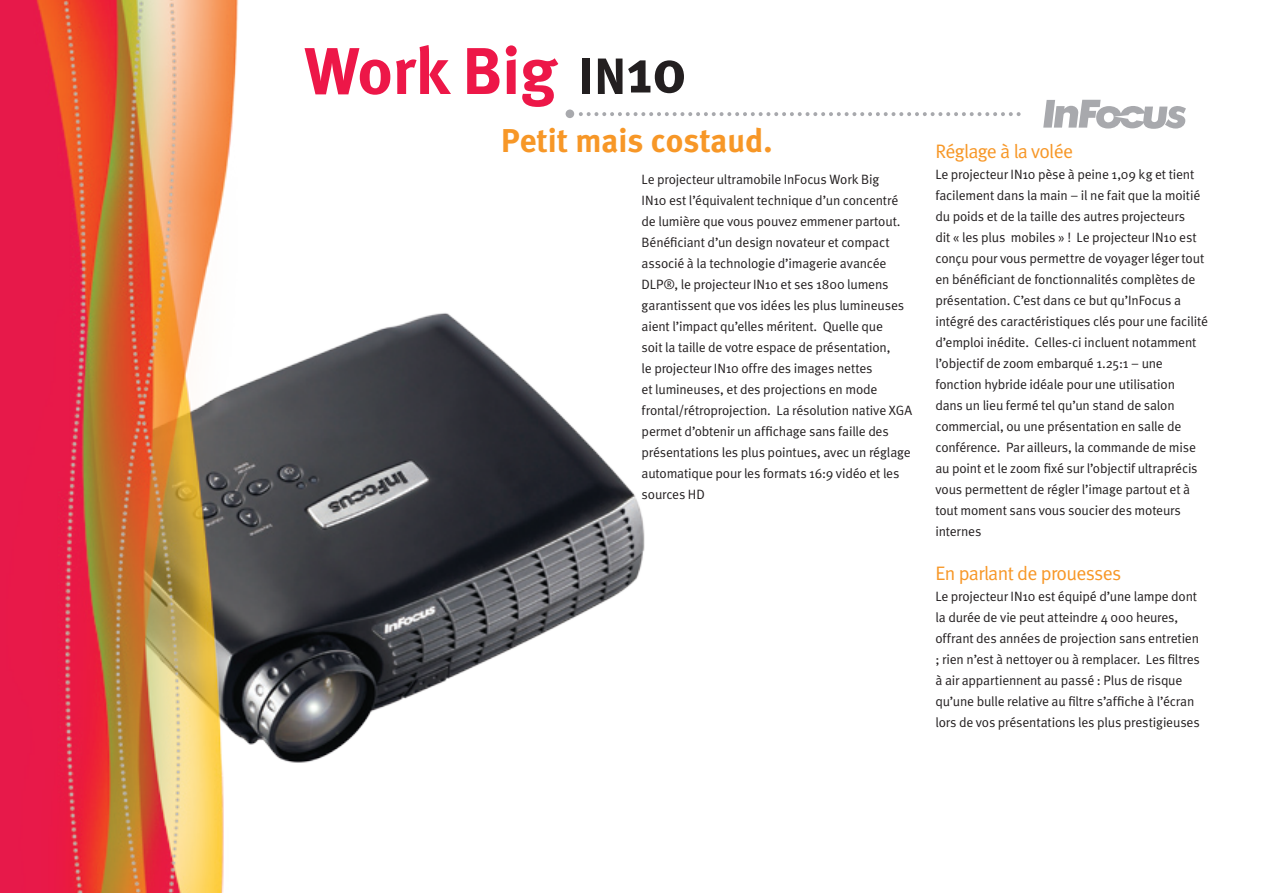
<style>
.page{position:relative;width:1263px;height:893px;background:#fff}
.page>*{position:absolute;margin:0;border:0;box-sizing:border-box;transform-origin:0 0}
.t1{font:700 66px "Meta";color:#ed1748}
.t2{font:700 33px "Meta";color:#f79727}
.t3{font:19.5px "Meta Normal";letter-spacing:-.03em;color:#f79727}
.t4{font:13.5px/21px "Meta Normal";letter-spacing:-.015em;color:#231f20}
.s1{font-family:"Meta Bold Caps";font-weight:400;font-size:51px;color:#231f20}
.s2{font-size:61.5px;color:#231f20}
</style>
<div class="page">
<img style="left:374px;top:313px;width:271px;height:398px">
<div style="left:566px;top:110px;width:8px;height:8px;background:#a8a9ad;border-radius:50%"></div>
<img style="left:0;top:0;width:374px;height:893px">
<svg style="left:581px;top:112px;width:440px;height:4px"></svg>
<svg style="left:1043px;top:100px;width:143px;height:29px"></svg>
<p class="t1" style="left:304px;top:32px;width:383px">Work Big <span class="s1">IN</span><span class="s2">10</span></p>
<p class="t2" style="left:501px;top:121px;width:273px">Petit mais costaud.</p>
<p class="t4" style="left:642px;top:168px;width:272px">Le projecteur ultramobile InFocus Work Big<br>IN10 est l’équivalent technique d’un concentré de lumière que vous pouvez emmener partout.<br>Bénéficiant d’un design novateur et compact associé à la technologie d’imagerie avancée DLP®, le projecteur IN10 et ses 1800 lumens garantissent que vos idées les plus lumineuses aient l’impact qu’elles méritent. Quelle que<br>soit la taille de votre espace de présentation,<br>le projecteur IN10 offre des images nettes<br>et lumineuses, et des projections en mode frontal/rétroprojection. La résolution native XGA permet d’obtenir un affichage sans faille des présentations les plus pointues, avec un réglage automatique pour les formats 16:9 vidéo et les sources HD</p>
<p class="t3" style="left:935px;top:140px;width:139px">Réglage à la volée</p>
<p class="t4" style="left:935px;top:163px;width:274px">Le projecteur IN10 pèse à peine 1,09 kg et tient facilement dans la main – il ne fait que la moitié du poids et de la taille des autres projecteurs<br>dit « les plus mobiles » ! Le projecteur IN10 est conçu pour vous permettre de voyager léger tout en bénéficiant de fonctionnalités complètes de présentation. C’est dans ce but qu’InFocus a intégré des caractéristiques clés pour une facilité d’emploi inédite. Celles-ci incluent notamment l’objectif de zoom embarqué 1.25:1 – une fonction hybride idéale pour une utilisation<br>dans un lieu fermé tel qu’un stand de salon commercial, ou une présentation en salle de conférence. Par ailleurs, la commande de mise au point et le zoom fixé sur l’objectif ultraprécis vous permettent de régler l’image partout et à tout moment sans vous soucier des moteurs internes</p>
<p class="t3" style="left:935px;top:562px;width:187px">En parlant de prouesses</p>
<p class="t4" style="left:935px;top:586px;width:266px">Le projecteur IN10 est équipé d’une lampe dont la durée de vie peut atteindre 4 000 heures, offrant des années de projection sans entretien ; rien n’est à nettoyer ou à remplacer. Les filtres à air appartiennent au passé : Plus de risque qu’une bulle relative au filtre s’affiche à l’écran lors de vos présentations les plus prestigieuses</p>
</div>
